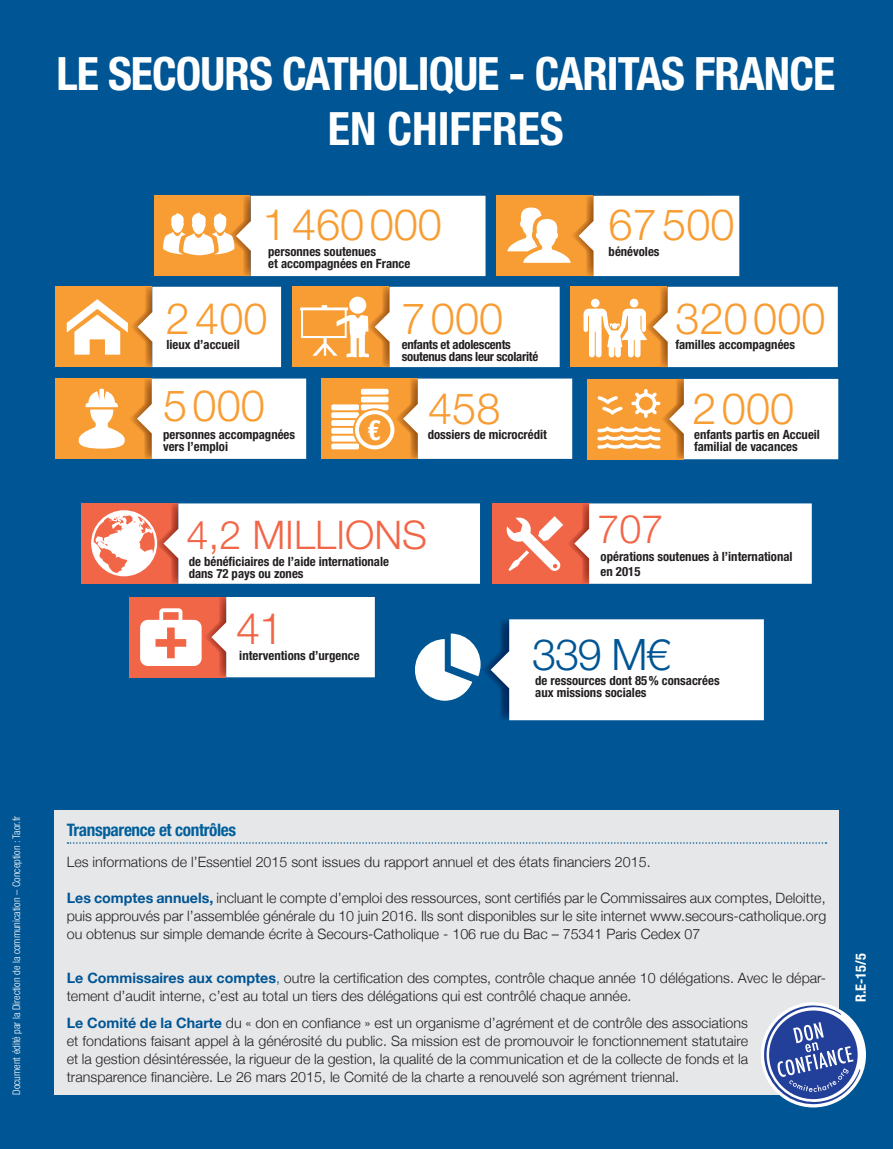
<style>
.page{position:relative;width:893px;height:1149px;background:#fff}
.page>*{position:absolute;margin:0;border:0;box-sizing:border-box;transform-origin:0 0}
.t1{font:700 condensed 45.9px/55.2px "Helvetica Neue LT";letter-spacing:-.02em;color:#fff;text-align:center}
.t2{font:300 43.35px "Helvetica Neue LT";color:#f89d33}
.t3{font:300 43.35px "Helvetica Neue LT";color:#005594}
.t4{font:300 43.35px "Helvetica Neue LT";color:#f26648}
.t5{font:300 39.45px "Helvetica Neue LT";color:#f26648}
.t6{font:700 condensed 28.05px "Helvetica Neue LT";color:#fff}
.t7{font:700 condensed 17.25px "Helvetica Neue LT";letter-spacing:-.02em;color:#015f9c}
.t8{font:300 14.25px/18px "Helvetica Neue";color:#231f20;text-align:justify}
.t9{font:700 condensed 14.25px "Helvetica Neue LT";color:#fff}
.t10{font:700 condensed 12.75px/12px "Helvetica Neue LT";color:#231f20}
.t11{font:700 condensed 12.75px "Helvetica Neue LT";letter-spacing:-.02em;color:#231f20}
.t12{font:300 condensed 10.5px "Helvetica Neue LT";color:#fff}
.s1{font-weight:700;color:#005594}
.s2{color:#005594}
</style>
<div class="page">
<div style="left:0;top:0;width:893px;height:1148px;background:#005594"></div>
<div style="left:54px;top:809px;width:785px;height:285px;background:#e6e7e9"></div>
<svg style="left:68px;top:842px;width:758px;height:1px"></svg>
<svg style="left:761px;top:1001px;width:105px;height:106px"></svg>
<svg style="left:762px;top:1004px;width:98px;height:101px"></svg>
<div style="left:81px;top:503px;width:97px;height:80px;background:#f26648"></div>
<img style="left:157px;top:537px;width:6px;height:13px">
<div style="left:163px;top:503px;width:317px;height:80px;background:#fff"></div>
<svg style="left:91px;top:510px;width:66px;height:66px"></svg>
<div style="left:492px;top:503px;width:97px;height:80px;background:#f26648"></div>
<img style="left:569px;top:537px;width:5px;height:13px">
<div style="left:574px;top:503px;width:238px;height:80px;background:#fff"></div>
<svg style="left:506px;top:516px;width:57px;height:55px"></svg>
<div style="left:292px;top:287px;width:97px;height:80px;background:#f89d33"></div>
<img style="left:367px;top:320px;width:8px;height:38px">
<svg style="left:375px;top:287px;width:185px;height:80px;background:#fcf7f1"></svg>
<div style="left:349px;top:296px;width:17px;height:17px;background:#fff;border-radius:50%"></div>
<svg style="left:300px;top:305px;width:69px;height:52px"></svg>
<div style="left:55px;top:287px;width:97px;height:80px;background:#f89d33"></div>
<img style="left:132px;top:321px;width:5px;height:12px">
<svg style="left:137px;top:287px;width:144px;height:80px;background:#fcf4eb"></svg>
<svg style="left:67px;top:299px;width:61px;height:55px"></svg>
<div style="left:570px;top:287px;width:97px;height:80px;background:#f89d33"></div>
<img style="left:647px;top:320px;width:6px;height:14px">
<svg style="left:653px;top:287px;width:185px;height:80px;background:#fcf7f1"></svg>
<div style="left:591px;top:298px;width:9px;height:9px;background:#fff;border-radius:50%"></div>
<div style="left:630px;top:298px;width:8px;height:9px;background:#fff;border-radius:50%"></div>
<svg style="left:584px;top:308px;width:63px;height:49px"></svg>
<div style="left:55px;top:378px;width:97px;height:81px;background:#f89d33"></div>
<img style="left:131px;top:412px;width:6px;height:14px">
<svg style="left:137px;top:378px;width:169px;height:81px;background:#faf4ee"></svg>
<svg style="left:79px;top:388px;width:46px;height:60px"></svg>
<div style="left:321px;top:378px;width:97px;height:81px;background:#f89d33"></div>
<img style="left:397px;top:412px;width:6px;height:14px">
<svg style="left:403px;top:378px;width:169px;height:81px;background:#faf4ee"></svg>
<svg style="left:331px;top:388px;width:63px;height:61px"></svg>
<div style="left:587px;top:379px;width:97px;height:80px;background:#f89d33"></div>
<img style="left:663px;top:412px;width:6px;height:14px">
<svg style="left:669px;top:379px;width:169px;height:80px;background:#fcf6ef"></svg>
<svg style="left:597px;top:396px;width:26px;height:18px"></svg>
<svg style="left:597px;top:426px;width:64px;height:22px"></svg>
<svg style="left:631px;top:389px;width:29px;height:29px"></svg>
<img style="left:484px;top:661px;width:7px;height:18px">
<svg style="left:491px;top:619px;width:273px;height:101px;background:#eff4f7"></svg>
<svg style="left:415px;top:633px;width:66px;height:67px"></svg>
<div style="left:129px;top:596px;width:97px;height:81px;background:#f26648"></div>
<svg style="left:211px;top:596px;width:164px;height:81px;background:#f8f0ee"></svg>
<svg style="left:140px;top:608px;width:62px;height:57px"></svg>
<div style="left:154px;top:196px;width:97px;height:80px;background:#f89d33"></div>
<svg style="left:163px;top:196px;width:323px;height:80px"></svg>
<div style="left:496px;top:196px;width:97px;height:80px;background:#f89d33"></div>
<img style="left:573px;top:229px;width:6px;height:14px">
<svg style="left:579px;top:196px;width:160px;height:80px;background:#fcf6ef"></svg>
<svg style="left:507px;top:207px;width:64px;height:56px"></svg>
<h1 class="t1" style="left:56px;top:45px;width:780px">LE SECOURS CATHOLIQUE - CARITAS FRANCE<br>EN CHIFFRES</h1>
<h2 class="t2" style="left:263px;top:198px;width:181px">1460000</h2>
<h2 class="t2" style="left:609px;top:198px;width:127px">67500</h2>
<p class="t10" style="left:268px;top:245px;width:144px">personnes soutenues<br>et accompagnées en France</p>
<p class="t10" style="left:609px;top:245px;width:52px">bénévoles</p>
<h2 class="t2" style="left:166px;top:292px;width:103px">2400</h2>
<h2 class="t2" style="left:401px;top:292px;width:103px">7 000</h2>
<h2 class="t2" style="left:676px;top:292px;width:151px">320 000</h2>
<p class="t10" style="left:166px;top:338px;width:75px">lieux d’accueil</p>
<p class="t11" style="left:402px;top:337px;width:111px">enfants et adolescents</p>
<p class="t10" style="left:676px;top:338px;width:121px">familles accompagnées</p>
<p class="t11" style="left:402px;top:349px;width:138px">soutenus dans leur scolarité</p>
<h2 class="t2" style="left:163px;top:379px;width:103px">5000</h2>
<h2 class="t2" style="left:428px;top:382px;width:74px">458</h2>
<h2 class="t2" style="left:692px;top:382px;width:103px">2 000</h2>
<p class="t10" style="left:694px;top:428px;width:127px">enfants partis en Accueil familial de vacances</p>
<h3 class="t6" style="left:367px;top:413px;width:15px">€</h3>
<p class="t10" style="left:163px;top:428px;width:134px">personnes accompagnées vers l’emploi</p>
<p class="t10" style="left:428px;top:428px;width:121px">dossiers de microcrédit</p>
<h3 class="t5" style="left:187px;top:510px;width:242px">4,2 MILLIONS</h3>
<h3 class="t5" style="left:598px;top:504px;width:67px">707</h3>
<p class="t10" style="left:601px;top:548px;width:193px;line-height:15px">opérations soutenues à l’international en 2015</p>
<p class="t10" style="left:189px;top:554px;width:202px">de bénéficiaires de l’aide internationale dans 72 pays ou zones</p>
<h2 class="t4" style="left:236px;top:602px;width:48px">41</h2>
<p class="t10" style="left:239px;top:648px;width:122px">interventions d’urgence</p>
<h2 class="t3" style="left:532px;top:627px;width:140px">339 M€</h2>
<p class="t10" style="left:535px;top:674px;width:186px">de ressources dont 85 % consacrées aux missions sociales</p>
<p class="t12" style="left:11px;top:1094px;width:280px;rotate:-90deg">Document édité par la Direction de la communication – Conception : Taor.fr</p>
<p class="t7" style="left:67px;top:819px;width:171px">Transparence et contrôles</p>
<p class="t8" style="left:67px;top:851px;width:585px">Les informations de l’Essentiel 2015 sont issues du rapport annuel et des états financiers 2015.</p>
<p class="t8" style="left:67px;top:887px;width:761px"><span class="s1">Les comptes annuels,</span> incluant le compte d’emploi des ressources, sont certifiés par le Commissaires aux comptes, Deloitte, puis approuvés par l’assemblée générale du 10 juin 2016. Ils sont disponibles sur le site internet www.secours-catholique.org ou obtenus sur simple demande écrite à Secours-Catholique - 106 rue du Bac – 75341 Paris Cedex 07</p>
<p class="t8" style="left:67px;top:968px;width:761px"><span class="s1">Le Commissaires aux comptes</span><span class="s2">,</span> outre la certification des comptes, contrôle chaque année 10 délégations. Avec le dépar&shy;tement d’audit interne, c’est au total un tiers des délégations qui est contrôlé chaque année.</p>
<p class="t8" style="left:67px;top:1012px;width:683px"><span class="s1">Le Comité de la Charte</span> du « don en confiance » est un organisme d’agrément et de contrôle des associations et fondations faisant appel à la générosité du public. Sa mission est de promouvoir le fonctionnement statutaire et la gestion désintéressée, la rigueur de la gestion, la qualité de la communication et de la collecte de fonds et la transparence financière. Le 26 mars 2015, le Comité de la charte a renouvelé son agrément triennal.</p>
<p class="t9" style="left:852px;top:1001px;width:50px;rotate:-90deg">R.E-15/5</p>
</div>
